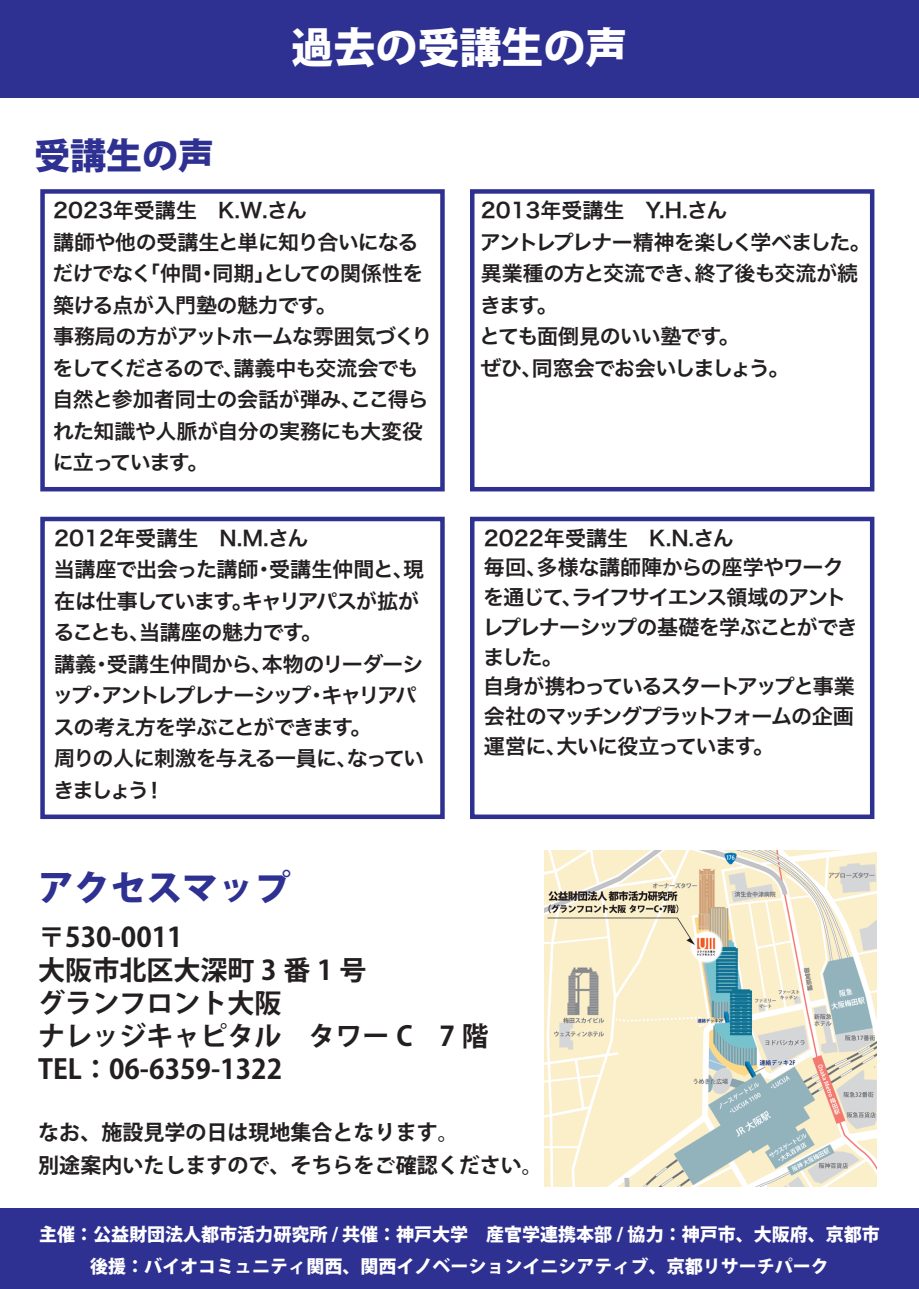
<style>
.page{position:relative;width:919px;height:1289px;background:#fff}
.page>*{position:absolute;margin:0;border:0;box-sizing:border-box;transform-origin:0 0}
.t1{font:800 42px "Koz Go Pr 6 N";color:#fff}
.t2{font:800 36px "Koz Go Pr 6 N";color:#2e3092}
.t3{font:700 27px/33px "Koz Go Pr 6 N";color:#231f20}
.t4{font:700 21px/33px "Koz Go Pr 6 N";color:#231f20}
.t5{font:20.7px/31.5px "Hira Kaku Pro W6";letter-spacing:-.045em;color:#231f20}
.t6{font:20.55px/31.5px "Hira Kaku Pro W6";letter-spacing:-.025em;color:#231f20}
.t7{font:800 18px/31.5px "Koz Go Pr 6 N";color:#fff;text-align:center}
</style>
<div class="page">
<div style="left:0;top:0;width:918px;height:98px;background:#2e3092"></div>
<img style="left:544px;top:850px;width:332px;height:336px">
<div style="left:0;top:1208px;width:918px;height:80px;background:#2e3092"></div>
<div style="left:40px;top:189px;width:404px;height:302px;border:4px solid #2e3092"></div>
<div style="left:470px;top:189px;width:404px;height:302px;border:4px solid #2e3092"></div>
<div style="left:40px;top:516px;width:404px;height:303px;border:4px solid #2e3092"></div>
<div style="left:470px;top:516px;width:404px;height:303px;border:4px solid #2e3092"></div>
<h2 class="t2" style="left:34px;top:136px;width:182px">受講生の声</h2>
<h1 class="t1" style="left:291px;top:23px;width:337px">過去の受講生の声</h1>
<p class="t6" style="left:52px;top:194px;width:381px">2023年受講生　K.W.さん<br>講師や他の受講生と単に知り合いになるだけでなく「仲間・同期」としての関係性を築ける点が入門塾の魅力です。<br>事務局の方がアットホームな雰囲気づくりをしてくださるので、講義中も交流会でも自然と参加者同士の会話が弾み、ここ得られた知識や人脈が自分の実務にも大変役に立っています。</p>
<p class="t5" style="left:479px;top:194px;width:393px">2013年受講生　Y.H.さん<br>アントレプレナー精神を楽しく学べました。異業種の方と交流でき、終了後も交流が続きます。<br>とても面倒見のいい塾です。<br>ぜひ、同窓会でお会いしましょう。</p>
<p class="t5" style="left:53px;top:521px;width:373px">2012年受講生　N.M.さん<br>当講座で出会った講師・受講生仲間と、現在は仕事しています。キャリアパスが拡がることも、当講座の魅力です。<br>講義・受講生仲間から、本物のリーダーシップ・アントレプレナーシップ・キャリアパスの考え方を学ぶことができます。<br>周りの人に刺激を与える一員に、なっていきましょう！</p>
<p class="t5" style="left:482px;top:522px;width:377px;line-height:29.7px">2022年受講生　K.N.さん<br>毎回、多様な講師陣からの座学やワークを通じて、ライフサイエンス領域のアントレプレナーシップの基礎を学ぶことができました。<br>自身が携わっているスタートアップと事業会社のマッチングプラットフォームの企画運営に、大いに役立っています。</p>
<h2 class="t2" style="left:38px;top:867px;width:254px">アクセスマップ</h2>
<h3 class="t3" style="left:38px;top:921px;width:452px">〒530-0011<br>大阪市北区大深町 3 番 1 号<br>グランフロント大阪<br>ナレッジキャピタル　タワー C　7 階<br>TEL：06-6359-1322</h3>
<p class="t4" style="left:38px;top:1115px;width:506px">なお、施設見学の日は現地集合となります。<br>別途案内いたしますので、そちらをご確認ください。</p>
<p class="t7" style="left:39px;top:1218px;width:842px">主催：公益財団法人都市活力研究所 / 共催：神戸大学　産官学連携本部 / 協力：神戸市、大阪府、京都市後援：バイオコミュニティ関西、関西イノベーションイニシアティブ、京都リサーチパーク</p>
</div>
